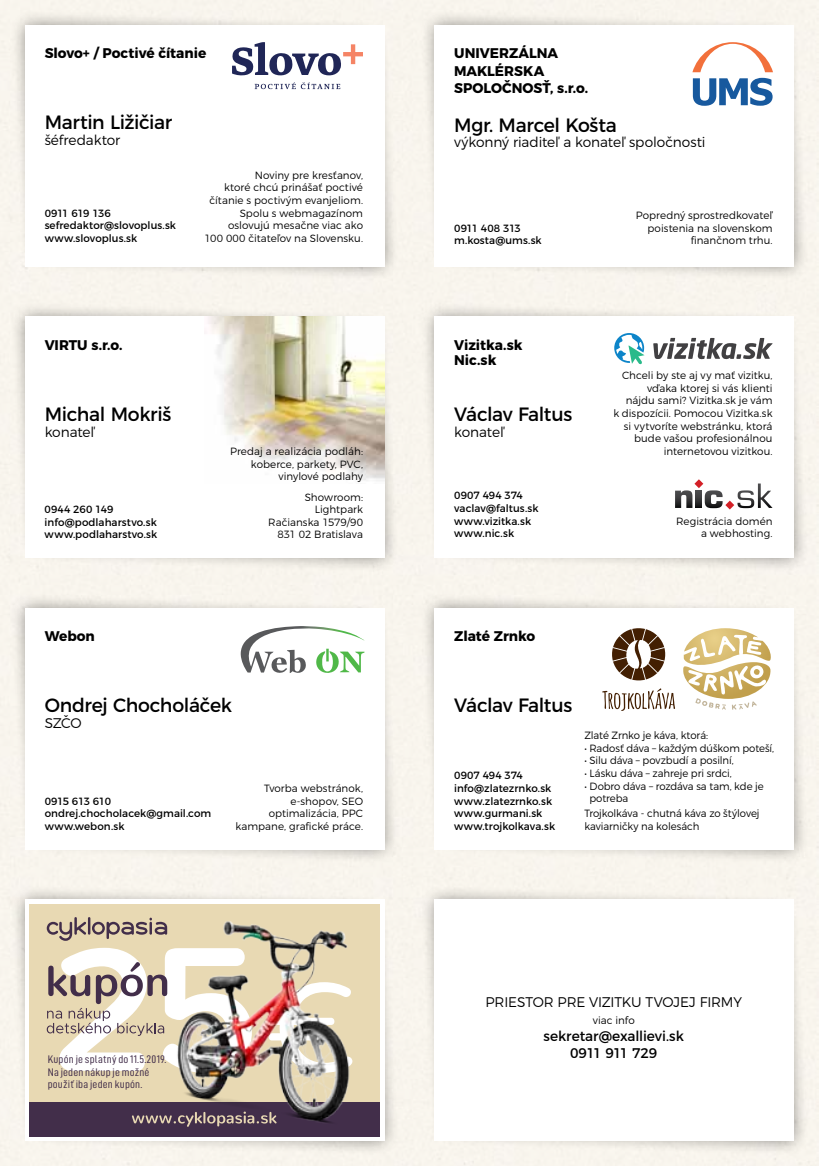
<style>
.page{position:relative;width:819px;height:1166px;background:#fff}
.page>*{position:absolute;margin:0;border:0;box-sizing:border-box;transform-origin:0 0}
.t1{font:19.25px "Montserrat";letter-spacing:-.02em;color:#000}
.t2{font:700 14px/17.5px "Montserrat";letter-spacing:-.005em;color:#000}
.t3{font:300 14px "Montserrat";letter-spacing:-.01em;color:#000}
.t4{font:14px/16.8px "Montserrat";letter-spacing:-.005em;color:#000;text-align:center}
.t5{font:11.03px/12.2px "DIN Condensed";letter-spacing:.015em;color:#422e4a;scale:1.09 1}
.t6{font:300 10.5px/12.6px "Montserrat";color:#000;text-align:right}
.t7{font:10.5px/12.6px "Montserrat";letter-spacing:.005em;color:#000}
.t8{font:300 10.5px/12.6px "Montserrat";color:#000;scale:.96 1}
</style>
<div class="page">
<div style="left:418px;top:592px;width:389px;height:271px;background:#000;opacity:.5"></div>
<div style="left:434px;top:608px;width:360px;height:242px;background:#fff"></div>
<div style="left:9px;top:883px;width:389px;height:272px;background:#000;opacity:.5"></div>
<div style="left:25px;top:899px;width:359px;height:242px;background:#fff"></div>
<div style="left:418px;top:883px;width:389px;height:272px;background:#000;opacity:.5"></div>
<div style="left:434px;top:899px;width:360px;height:242px;background:#fff"></div>
<div style="left:9px;top:9px;width:389px;height:271px;background:#000;opacity:.5"></div>
<div style="left:25px;top:25px;width:359px;height:242px;background:#fff"></div>
<div style="left:418px;top:9px;width:389px;height:271px;background:#000;opacity:.5"></div>
<div style="left:434px;top:25px;width:360px;height:242px;background:#fff"></div>
<div style="left:9px;top:300px;width:389px;height:272px;background:#000;opacity:.5"></div>
<div style="left:25px;top:316px;width:359px;height:242px;background:#fff"></div>
<div style="left:418px;top:300px;width:389px;height:272px;background:#000;opacity:.5"></div>
<div style="left:434px;top:316px;width:360px;height:242px;background:#fff"></div>
<div style="left:9px;top:592px;width:389px;height:271px;background:#000;opacity:.5"></div>
<div style="left:25px;top:608px;width:359px;height:242px;background:#fff"></div>
<svg style="left:653px;top:338px;width:119px;height:21px"></svg>
<svg style="left:614px;top:333px;width:30px;height:31px"></svg>
<svg style="left:675px;top:479px;width:97px;height:30px"></svg>
<svg style="left:683px;top:628px;width:87px;height:82px"></svg>
<svg style="left:612px;top:628px;width:53px;height:53px"></svg>
<svg style="left:602px;top:688px;width:73px;height:23px"></svg>
<svg style="left:241px;top:626px;width:123px;height:47px"></svg>
<img style="left:208px;top:316px;width:176px;height:165px">
<svg style="left:692px;top:42px;width:81px;height:30px"></svg>
<svg style="left:692px;top:78px;width:80px;height:28px"></svg>
<div style="left:29px;top:904px;width:350px;height:232px;background:#e8d9b3"></div>
<svg style="left:47px;top:917px;width:103px;height:24px"></svg>
<div style="left:29px;top:1102px;width:350px;height:34px;background:#422e4a"></div>
<svg style="left:132px;top:1115px;width:18px;height:9px"></svg>
<svg style="left:254px;top:82px;width:86px;height:7px"></svg>
<svg style="left:232px;top:42px;width:131px;height:34px"></svg>
<svg style="left:47px;top:948px;width:103px;height:123px"></svg>
<img style="left:150px;top:917px;width:203px;height:210px">
<h2 class="t2" style="left:45px;top:43px;width:163px">Slovo+ / Poctivé čítanie</h2>
<h1 class="t1" style="left:45px;top:107px;width:129px">Martin Ližičiar</h1>
<h2 class="t3" style="left:45px;top:129px;width:77px">šéfredaktor</h2>
<p class="t7" style="left:45px;top:206px;width:133px">0911 619 136 sefredaktor@slovoplus.sk www.slovoplus.sk</p>
<p class="t6" style="left:204px;top:168px;width:160px">Noviny pre kresťanov,<br>ktoré chcú prinášať poctivé čítanie s poctivým evanjeliom.<br>Spolu s webmagazínom oslovujú mesačne viac ako<br>100 000 čitateľov na Slovensku.</p>
<h2 class="t2" style="left:45px;top:335px;width:79px">VIRTU s.r.o.</h2>
<h1 class="t1" style="left:45px;top:398px;width:128px">Michal Mokriš</h1>
<h2 class="t3" style="left:45px;top:421px;width:52px">konateľ</h2>
<p class="t7" style="left:45px;top:502px;width:114px">0944 260 149 info@podlaharstvo.sk www.podlaharstvo.sk</p>
<h2 class="t2" style="left:45px;top:626px;width:52px">Webon</h2>
<p class="t6" style="left:230px;top:444px;width:134px">Predaj a realizácia podláh: koberce, parkety, PVC, vinylové podlahy</p>
<p class="t6" style="left:268px;top:490px;width:96px">Showroom:<br>Lightpark<br>Račianska 1579/90<br>831 02 Bratislava</p>
<h1 class="t1" style="left:45px;top:690px;width:189px">Ondrej Chocholáček</h1>
<h2 class="t3" style="left:45px;top:712px;width:39px">SZČO</h2>
<p class="t7" style="left:45px;top:794px;width:168px">0915 613 610 ondrej.chocholacek@gmail.com www.webon.sk</p>
<p class="t6" style="left:235px;top:781px;width:129px">Tvorba webstránok, e-shopov, SEO optimalizácia, PPC kampane, grafické práce.</p>
<p class="t5" style="left:48px;top:1053px;width:110px">Kupón je splatný do 11.5.2019.<br>Na jeden nákup je možné použiť iba jeden kupón.</p>
<h2 class="t2" style="left:454px;top:43px;width:135px">UNIVERZÁLNA<br>MAKLÉRSKA<br>SPOLOČNOSŤ, s.r.o.</h2>
<h1 class="t1" style="left:454px;top:109px;width:164px">Mgr. Marcel Košta</h1>
<h2 class="t3" style="left:454px;top:131px;width:253px">výkonný riaditeľ a konateľ spoločnosti</h2>
<p class="t7" style="left:454px;top:221px;width:89px">0911 408 313 m.kosta@ums.sk</p>
<p class="t6" style="left:635px;top:208px;width:138px">Popredný sprostredkovateľ poistenia na slovenskom finančnom trhu.</p>
<h2 class="t2" style="left:454px;top:336px;width:70px;line-height:15.8px">Vizitka.sk<br>Nic.sk</h2>
<h1 class="t1" style="left:454px;top:398px;width:120px">Václav Faltus</h1>
<h2 class="t3" style="left:454px;top:421px;width:52px">konateľ</h2>
<p class="t7" style="left:454px;top:488px;width:86px">0907 494 374 vaclav@faltus.sk www.vizitka.sk www.nic.sk</p>
<p class="t6" style="left:613px;top:368px;width:161px">Chceli by ste aj vy mať vizitku, vďaka ktorej si vás klienti<br>nájdu sami? Vizitka.sk je vám<br>k dispozícii. Pomocou Vizitka.sk si vytvoríte webstránku, ktorá bude vašou profesionálnou internetovou vizitkou.</p>
<p class="t6" style="left:676px;top:514px;width:98px">Registrácia domén a webhosting.</p>
<h2 class="t2" style="left:454px;top:626px;width:83px">Zlaté Zrnko</h2>
<h1 class="t1" style="left:454px;top:690px;width:120px">Václav Faltus</h1>
<p class="t7" style="left:454px;top:768px;width:102px">0907 494 374 info@zlatezrnko.sk www.zlatezrnko.sk www.gurmani.sk www.trojkolkava.sk</p>
<p class="t8" style="left:584px;top:728px;width:130px">Zlaté Zrnko je káva, ktorá:</p>
<p class="t8" style="left:584px;top:741px;width:199px">• Radosť dáva – každým dúškom poteší,</p>
<p class="t8" style="left:584px;top:753px;width:157px">• Silu dáva – povzbudí a posilní,</p>
<p class="t8" style="left:584px;top:766px;width:155px">• Lásku dáva – zahreje pri srdci,</p>
<p class="t8" style="left:589px;top:778px;width:183px;text-indent:-5px">• Dobro dáva – rozdáva sa tam, kde je potreba</p>
<p class="t8" style="left:584px;top:806px;width:184px">Trojkolkáva - chutná káva zo štýlovej kaviarničky na kolesách</p>
<h2 class="t3" style="left:485px;top:990px;width:258px">PRIESTOR PRE VIZITKU TVOJEJ FIRMY</h2>
<p class="t6" style="left:592px;top:1013px;width:43px">viac info</p>
<h2 class="t4" style="left:543px;top:1026px;width:142px">sekretar@exallievi.sk<br>0911 911 729</h2>
</div>
